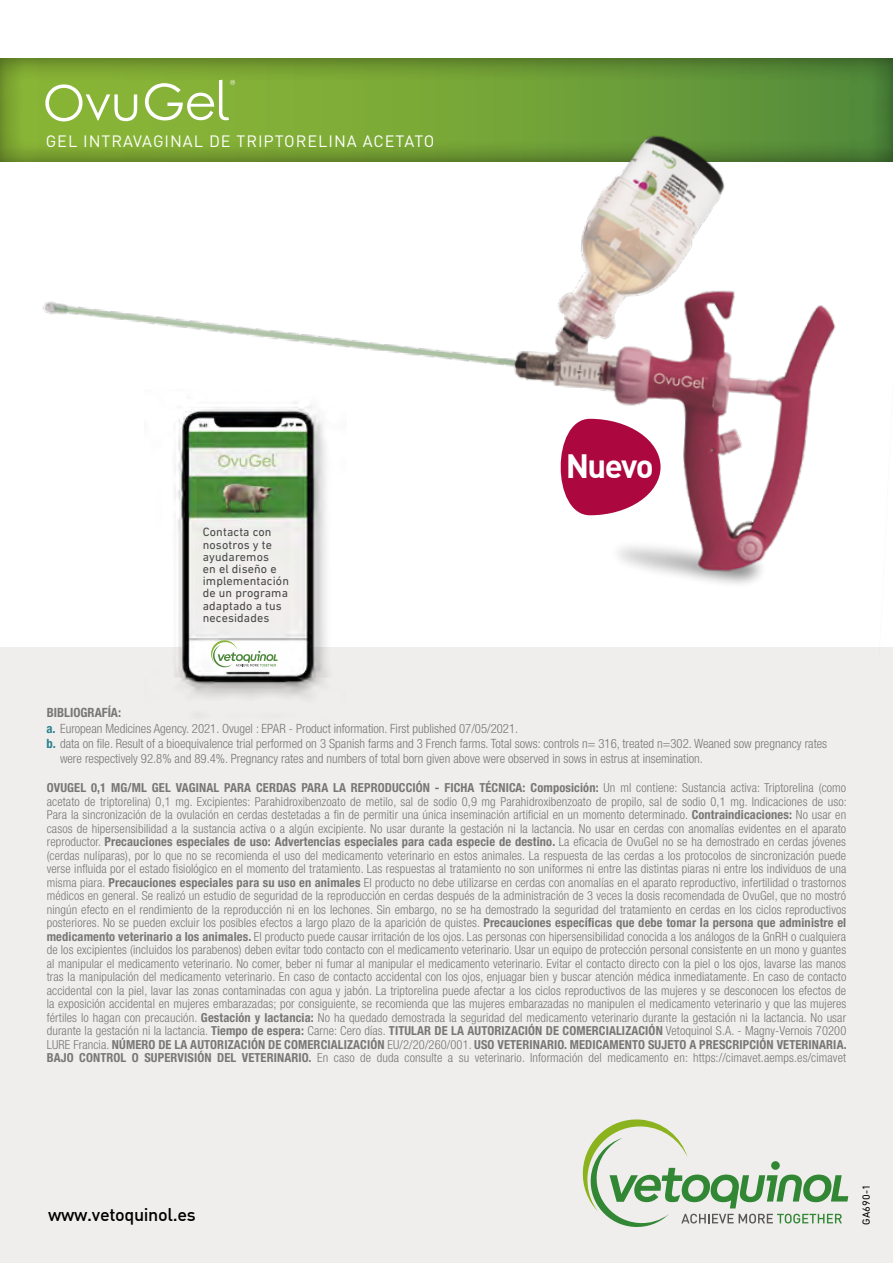
<style>
.page{position:relative;width:893px;height:1263px;background:#fff}
.page>*{position:absolute;margin:0;border:0;box-sizing:border-box;transform-origin:0 0}
.t1{font:700 33px "DIN";letter-spacing:-.05em;color:#fff}
.t2{font:500 18px "DIN";letter-spacing:-.02em;color:#000}
.t3{font:16.2px "DIN Pro";letter-spacing:.06em;color:#fff}
.t4{font:300 condensed 12.75px "Helvetica Neue LT Std";color:#797774}
.t5{font:700 condensed 12.75px "Helvetica Neue LT Std";color:#797774}
.t6{font:300 condensed 12.45px/13.5px "Helvetica Neue LT Std";letter-spacing:.01em;color:#797774;text-align:justify}
.t7{font:12.15px/12.1px "DIN Next LT Pro";letter-spacing:.01em;color:#484848}
.t8{font:10.5px "DIN Next LT Pro";letter-spacing:.015em;color:#000}
.s1{font-weight:700;color:#2b828e}
.s2{font-weight:700}
</style>
<div class="page">
<div style="left:0;top:647px;width:893px;height:616px;background:#f0eeed"></div>
<img style="left:175px;top:659px;width:153px;height:38px">
<svg style="left:211px;top:659px;width:67px;height:8px"></svg>
<svg style="left:582px;top:1119px;width:266px;height:108px"></svg>
<div style="left:0;top:48px;width:893px;height:116px;background:#000;opacity:.5"></div>
<svg style="left:45px;top:84px;width:92px;height:9px"></svg>
<svg style="left:145px;top:80px;width:90px;height:13px"></svg>
<img style="left:0;top:93px;width:893px;height:566px">
<svg style="left:551px;top:419px;width:109px;height:96px"></svg>
<h3 class="t3" style="left:46px;top:129px;width:390px">GEL INTRAVAGINAL DE TRIPTORELINA ACETATO</h3>
<p class="t7" style="left:203px;top:526px;width:88px">Contacta con nosotros y te ayudaremos<br>en el diseño e implementación de un programa adaptado a tus necesidades</p>
<h1 class="t1" style="left:566px;top:445px;width:90px">Nuevo</h1>
<p class="t5" style="left:47px;top:705px;width:76px">BIBLIOGRAFÍA:</p>
<p class="t4" style="left:47px;top:721px;width:473px"><span class="s1">a.</span> European Medicines Agency. 2021. Ovugel : EPAR - Product information. First published 07/05/2021.</p>
<p class="t4" style="left:47px;top:736px;width:782px"><span class="s1">b.</span> data on file. Result of a bioequivalence trial performed on 3 Spanish farms and 3 French farms. Total sows: controls n= 316, treated n=302. Weaned sow pregnancy rates</p>
<p class="t4" style="left:60px;top:751px;width:644px">were respectively 92.8% and 89.4%. Pregnancy rates and numbers of total born given above were observed in sows in estrus at insemination.</p>
<p class="t6" style="left:47px;top:781px;width:801px"><span class="s2">OVUGEL 0,1 MG/ML GEL VAGINAL PARA CERDAS PARA LA REPRODUCCIÓN - FICHA TÉCNICA: Composición:</span> Un ml contiene: Sustancia activa: Triptorelina (como acetato de triptorelina) 0,1 mg. Excipientes: Parahidroxibenzoato de metilo, sal de sodio 0,9 mg Parahidroxibenzoato de propilo, sal de sodio 0,1 mg. Indicaciones de uso:<br>Para la sincronización de la ovulación en cerdas destetadas a fin de permitir una única inseminación artificial en un momento determinado. <span class="s2">Contraindicaciones:</span> No usar en casos de hipersensibilidad a la sustancia activa o a algún excipiente. No usar durante la gestación ni la lactancia. No usar en cerdas con anomalías evidentes en el aparato reproductor. <span class="s2">Precauciones especiales de uso: Advertencias especiales para cada especie de destino.</span> La eficacia de OvuGel no se ha demostrado en cerdas jóvenes (cerdas nulíparas), por lo que no se recomienda el uso del medicamento veterinario en estos animales. La respuesta de las cerdas a los protocolos de sincronización puede verse influida por el estado fisiológico en el momento del tratamiento. Las respuestas al tratamiento no son uniformes ni entre las distintas piaras ni entre los individuos de una misma piara. <span class="s2">Precauciones especiales para su uso en animales</span> El producto no debe utilizarse en cerdas con anomalías en el aparato reproductivo, infertilidad o trastornos médicos en general. Se realizó un estudio de seguridad de la reproducción en cerdas después de la administración de 3 veces la dosis recomendada de OvuGel, que no mostró ningún efecto en el rendimiento de la reproducción ni en los lechones. Sin embargo, no se ha demostrado la seguridad del tratamiento en cerdas en los ciclos reproductivos posteriores. No se pueden excluir los posibles efectos a largo plazo de la aparición de quistes. <span class="s2">Precauciones específicas que debe tomar la persona que administre el medicamento veterinario a los animales.</span> El producto puede causar irritación de los ojos. Las personas con hipersensibilidad conocida a los análogos de la GnRH o cualquiera de los excipientes (incluidos los parabenos) deben evitar todo contacto con el medicamento veterinario. Usar un equipo de protección personal consistente en un mono y guantes al manipular el medicamento veterinario. No comer, beber ni fumar al manipular el medicamento veterinario. Evitar el contacto directo con la piel o los ojos, lavarse las manos tras la manipulación del medicamento veterinario. En caso de contacto accidental con los ojos, enjuagar bien y buscar atención médica inmediatamente. En caso de contacto accidental con la piel, lavar las zonas contaminadas con agua y jabón. La triptorelina puede afectar a los ciclos reproductivos de las mujeres y se desconocen los efectos de la exposición accidental en mujeres embarazadas; por consiguiente, se recomienda que las mujeres embarazadas no manipulen el medicamento veterinario y que las mujeres fértiles lo hagan con precaución. <span class="s2">Gestación y lactancia:</span> No ha quedado demostrada la seguridad del medicamento veterinario durante la gestación ni la lactancia. No usar durante la gestación ni la lactancia. <span class="s2">Tiempo de espera:</span> Carne: Cero días. <span class="s2">TITULAR DE LA AUTORIZACIÓN DE COMERCIALIZACIÓN</span> Vetoquinol S.A. - Magny-Vernois 70200<br>LURE Francia. <span class="s2">NÚMERO DE LA AUTORIZACIÓN DE COMERCIALIZACIÓN</span> EU/2/20/260/001. <span class="s2">USO VETERINARIO. MEDICAMENTO SUJETO A PRESCRIPCIÓN VETERINARIA.<br>BAJO CONTROL O SUPERVISIÓN DEL VETERINARIO.</span> En caso de duda consulte a su veterinario. Información del medicamento en: https://cimavet.aemps.es/cimavet</p>
<h2 class="t2" style="left:48px;top:1203px;width:149px">www.vetoquinol.es</h2>
<p class="t8" style="left:860px;top:1225px;width:42px;rotate:-90deg">GA690-1</p>
</div>
